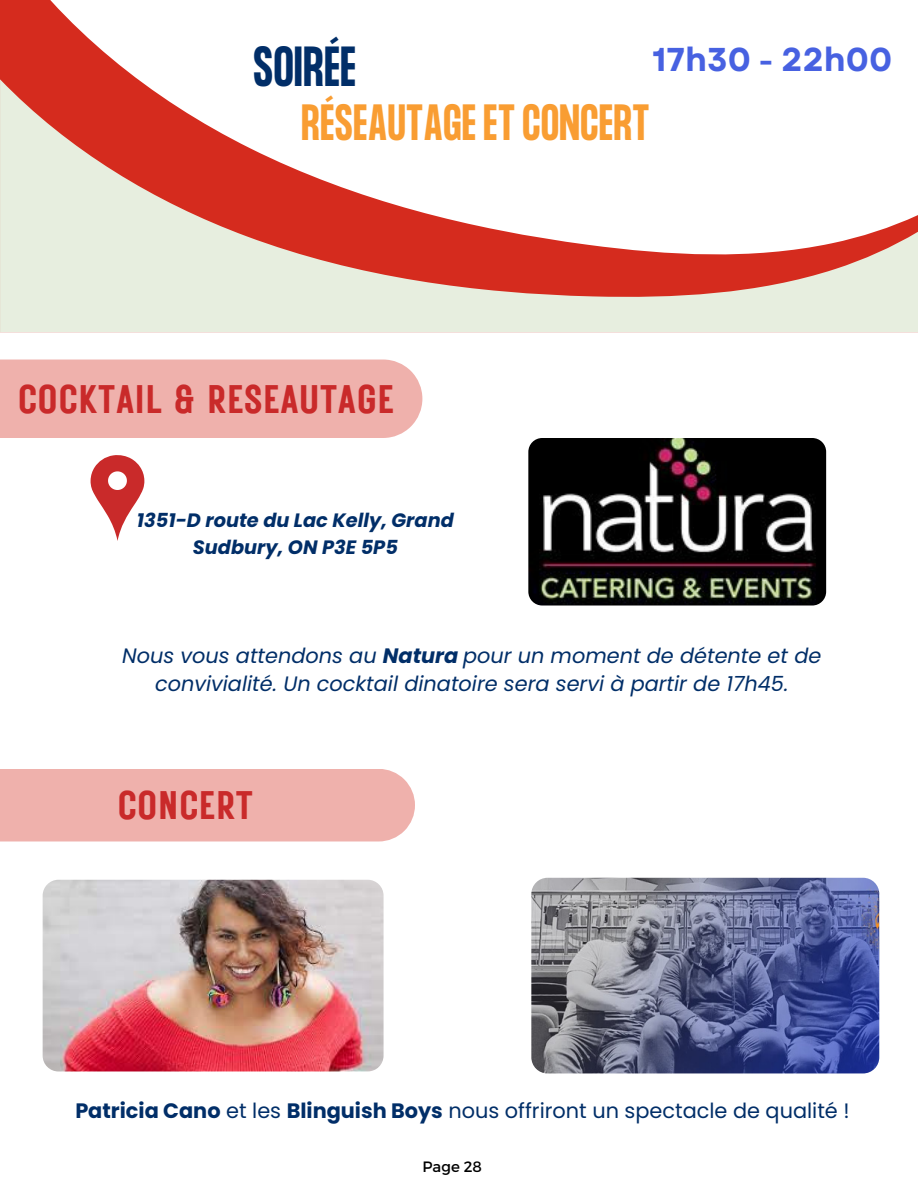
<style>
.page{position:relative;width:918px;height:1188px;background:#fff}
.page>*{position:absolute;margin:0;border:0;box-sizing:border-box;transform-origin:0 0}
.t1{font:700 49.35px "Formula Condensed";color:#012e68}
.t2{font:700 44.55px "Formula Condensed";color:#f99d32}
.t3{font:39.9px "Rustic Printed";color:#c92a2a}
.t4{font:700 33px "Garet";color:#4761e1}
.t5{font:italic 20.85px/28.2px "Poppins";color:#012e68;text-align:center}
.t6{font:20.85px "Poppins";color:#012e68}
.t7{font:italic 700 19.35px/27px "Poppins";color:#012e68;text-align:center}
.t8{font:15px "Montserrat";color:#000}
.s1{font-weight:700}
</style>
<div class="page">
<svg style="left:0;top:0;width:138px;height:79px;fill:#d52b1e"></svg>
<svg style="left:0;top:79px;width:918px;height:253px"></svg>
<div style="left:0;top:769px;width:415px;height:73px;background:#efb1ac"></div>
<svg style="left:90px;top:455px;width:54px;height:86px"></svg>
<img style="left:528px;top:438px;width:298px;height:168px;border-radius:14px">
<img style="left:531px;top:878px;width:348px;height:196px;border-radius:16px">
<img style="left:43px;top:880px;width:341px;height:192px;border-radius:16px">
<div style="left:0;top:360px;width:422px;height:78px;background:#efb1ac"></div>
<p class="t1" style="left:253px;top:42px;width:105px">SOIRÉE</p>
<p class="t4" style="left:652px;top:35px;width:241px">17h30 - 22h00</p>
<p class="t2" style="left:301px;top:100px;width:350px">RÉSEAUTAGEET CONCERT</p>
<p class="t3" style="left:18px;top:372px;width:378px">COCKTAIL &amp; RESEAUTAGE</p>
<p class="t7" style="left:137px;top:507px;width:318px">1351-D route du Lac Kelly, Grand<br>Sudbury, ON P3E 5P5</p>
<p class="t5" style="left:122px;top:642px;width:701px">Nous vous attendons au <span class="s1">Natura</span> pour un moment de détente et de convivialité. Un cocktail dinatoire sera servi à partir de 17h45.</p>
<p class="t3" style="left:117px;top:778px;width:138px">CONCERT</p>
<p class="t6" style="left:75px;top:1096px;width:776px"><span class="s1">Patricia Cano</span> et les <span class="s1">Blinguish Boys</span> nous offriront un spectacle de qualité !</p>
<p class="t8" style="left:423px;top:1157px;width:61px">Page 28</p>
</div>
